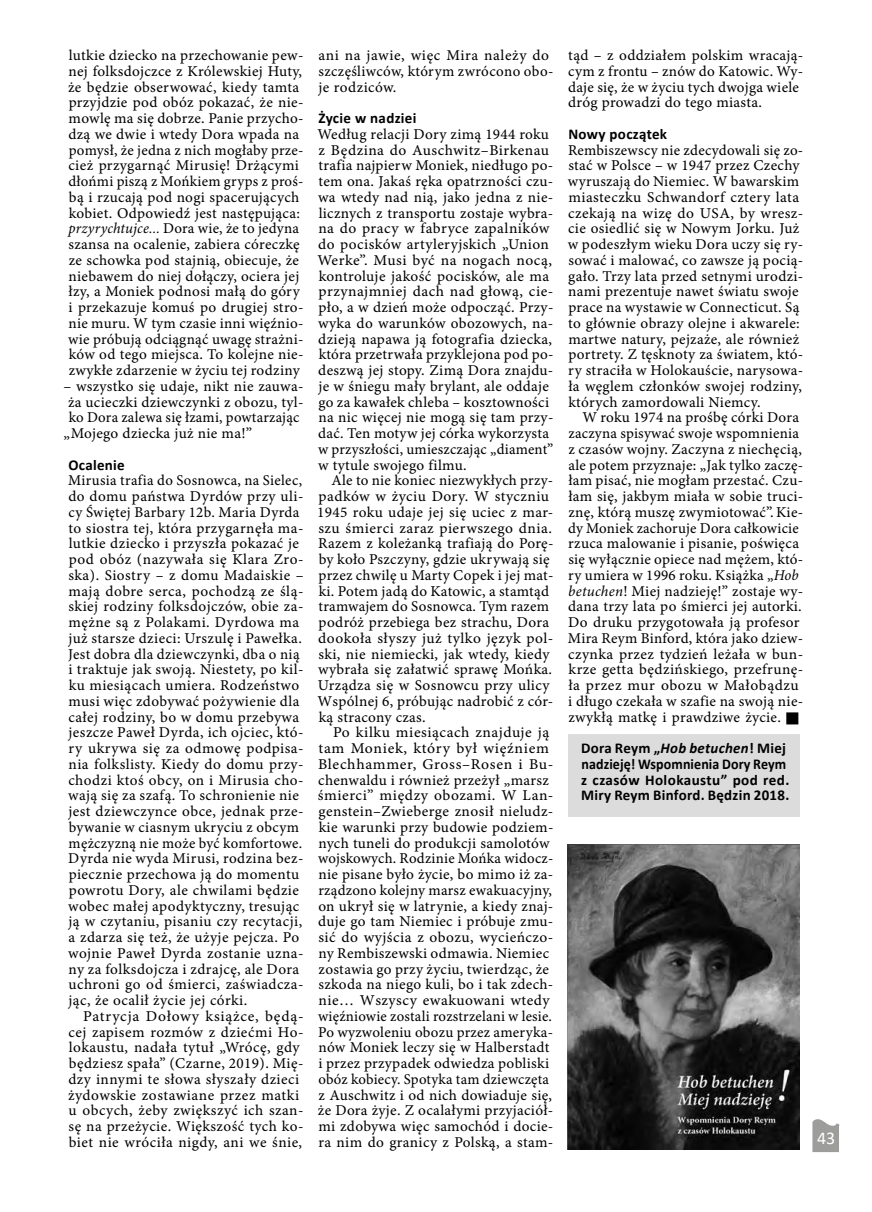
<style>
.page{position:relative;width:872px;height:1212px;background:#fff}
.page>*{position:absolute;margin:0;border:0;box-sizing:border-box;transform-origin:0 0}
.t1{font:18px "Calibri";color:#fff}
.t2{font:15px/15.8px "Minion Pro Capt";letter-spacing:.02em;color:#000}
.t3{font:700 15px/15.8px "Calibri";letter-spacing:.02em;color:#000}
.s1{font-family:"Minion Pro";font-style:italic}
.s2{font-style:italic}
</style>
<div class="page">
<svg style="left:812px;top:1119px;width:27px;height:33px"></svg>
<div style="left:568px;top:733px;width:231px;height:83px;background:#dcdcdc"></div>
<img style="left:568px;top:844px;width:231px;height:305px">
<p class="t2" style="left:68px;top:47px;width:237px">lutkie dziecko na przechowanie pew&shy;nej folksdojczce z Królewskiej Huty, że będzie obserwować, kiedy tamta przyjdzie pod obóz pokazać, że nie&shy;mowlę ma się dobrze. Panie przycho&shy;dzą we dwie i wtedy Dora wpada na pomysł, że jedna z nich mogłaby prze&shy;cież przygarnąć Mirusię! Drżącymi dłońmi piszą z Mońkiem gryps z proś&shy;bą i rzucają pod nogi spacerujących kobiet. Odpowiedź jest następująca: <span class="s1">przyrychtujce...</span> Dora wie, że to jedyna szansa na ocalenie, zabiera córeczkę ze schowka pod stajnią, obiecuje, że niebawem do niej dołączy, ociera jej łzy, a Moniek podnosi małą do góry i przekazuje komuś po drugiej stro&shy;nie muru. W tym czasie inni więźnio&shy;wie próbują odciągnąć uwagę strażni&shy;ków od tego miejsca. To kolejne nie&shy;zwykłe zdarzenie w życiu tej rodziny</p>
<p class="t2" style="left:63px;top:378px;width:242px">– wszystko się udaje, nikt nie zauwa-</p>
<p class="t2" style="left:68px;top:394px;width:237px">ża ucieczki dziewczynki z obozu, tyl-</p>
<p class="t2" style="left:69px;top:410px;width:232px">ko Dora zalewa się łzami, powtarzając</p>
<p class="t2" style="left:63px;top:425px;width:190px">„Mojego dziecka już nie ma!”</p>
<p class="t3" style="left:68px;top:456px;width:58px">Ocalenie</p>
<p class="t2" style="left:68px;top:473px;width:237px">Mirusia trafia do Sosnowca, na Sielec, do domu państwa Dyrdów przy uli&shy;cy Świętej Barbary 12b. Maria Dyrda to siostra tej, która przygarnęła ma&shy;lutkie dziecko i przyszła pokazać je pod obóz (nazywała się Klara Zro&shy;ska). Siostry – z domu Madaiskie – mają dobre serca, pochodzą ze ślą&shy;skiej rodziny folksdojczów, obie za&shy;mężne są z Polakami. Dyrdowa ma już starsze dzieci: Urszulę i Pawełka.<br>Jest dobra dla dziewczynki, dba o nią i traktuje jak swoją. Niestety, po kil&shy;ku miesiącach umiera. Rodzeństwo musi więc zdobywać pożywienie dla całej rodziny, bo w domu przebywa jeszcze Paweł Dyrda, ich ojciec, któ&shy;ry ukrywa się za odmowę podpisa&shy;nia folkslisty. Kiedy do domu przy&shy;chodzi ktoś obcy, on i Mirusia cho&shy;wają się za szafą. To schronienie nie jest dziewczynce obce, jednak prze&shy;bywanie w ciasnym ukryciu z obcym mężczyzną nie może być komfortowe.<br>Dyrda nie wyda Mirusi, rodzina bez&shy;piecznie przechowa ją do momentu powrotu Dory, ale chwilami będzie wobec małej apodyktyczny, tresując ją w czytaniu, pisaniu czy recytacji, a zdarza się też, że użyje pejcza. Po wojnie Paweł Dyrda zostanie uzna&shy;ny za folksdojcza i zdrajcę, ale Dora uchroni go od śmierci, zaświadcza&shy;jąc, że ocalił życie jej córki.</p>
<p class="t2" style="left:68px;top:1008px;width:237px;text-indent:15px">Patrycja Dołowy książce, będą&shy;cej zapisem rozmów z dziećmi Ho&shy;lokaustu, nadała tytuł „Wrócę, gdy będziesz spała” (Czarne, 2019). Mię&shy;dzy innymi te słowa słyszały dzieci żydowskie zostawiane przez matki u obcych, żeby zwiększyć ich szan&shy;sę na przeżycie. Większość tych ko&shy;biet nie wróciła nigdy, ani we śnie,</p>
<p class="t2" style="left:318px;top:47px;width:236px">ani na jawie, więc Mira należy do szczęśliwców, którym zwrócono obo&shy;je rodziców.</p>
<p class="t3" style="left:318px;top:110px;width:99px">Życie w nadziei</p>
<p class="t2" style="left:317px;top:126px;width:237px">Według relacji Dory zimą 1944 roku z Będzina do Auschwitz–Birkenau trafia najpierw Moniek, niedługo po&shy;tem ona. Jakaś ręka opatrzności czu&shy;wa wtedy nad nią, jako jedna z nie&shy;licznych z transportu zostaje wybra&shy;na do pracy w fabryce zapalników do pocisków artyleryjskich „Union Werke”. Musi być na nogach nocą, kontroluje jakość pocisków, ale ma przynajmniej dach nad głową, cie&shy;pło, a w dzień może odpocząć. Przy&shy;wyka do warunków obozowych, na&shy;dzieją napawa ją fotografia dziecka, która przetrwała przyklejona pod po&shy;deszwą jej stopy. Zimą Dora znajdu&shy;je w śniegu mały brylant, ale oddaje go za kawałek chleba – kosztowności na nic więcej nie mogą się tam przy&shy;dać. Ten motyw jej córka wykorzysta w przyszłości, umieszczając „diament” w tytule swojego filmu.</p>
<p class="t2" style="left:317px;top:473px;width:238px;text-indent:14px">Ale to nie koniec niezwykłych przy&shy;padków w życiu Dory. W styczniu 1945 roku udaje jej się uciec z mar&shy;szu śmierci zaraz pierwszego dnia.<br>Razem z koleżanką trafiają do Porę&shy;by koło Pszczyny, gdzie ukrywają się przez chwilę u Marty Copek i jej mat&shy;ki. Potem jadą do Katowic, a stamtąd tramwajem do Sosnowca. Tym razem podróż przebiega bez strachu, Dora dookoła słyszy już tylko język pol&shy;ski, nie niemiecki, jak wtedy, kiedy wybrała się załatwić sprawę Mońka.<br>Urządza się w Sosnowcu przy ulicy Wspólnej 6, próbując nadrobić z cór&shy;ką stracony czas.</p>
<p class="t2" style="left:318px;top:725px;width:237px;text-indent:15px">Po kilku miesiącach znajduje ją tam Moniek, który był więźniem Blechhammer, Gross–Rosen i Bu&shy;chenwaldu i również przeżył „marsz śmierci” między obozami. W Lan&shy;genstein–Zwieberge znosił nieludz&shy;kie warunki przy budowie podziem&shy;nych tuneli do produkcji samolotów wojskowych. Rodzinie Mońka widocz&shy;nie pisane było życie, bo mimo iż za&shy;rządzono kolejny marsz ewakuacyjny, on ukrył się w latrynie, a kiedy znaj&shy;duje go tam Niemiec i próbuje zmu&shy;sić do wyjścia z obozu, wycieńczo&shy;ny Rembiszewski odmawia. Niemiec zostawia go przy życiu, twierdząc, że szkoda na niego kuli, bo i tak zdech&shy;nie… Wszyscy ewakuowani wtedy więźniowie zostali rozstrzelani w lesie.<br>Po wyzwoleniu obozu przez ameryka&shy;nów Moniek leczy się w Halberstadt i przez przypadek odwiedza pobliski obóz kobiecy. Spotyka tam dziewczęta z Auschwitz i od nich dowiaduje się, że Dora żyje. Z ocalałymi przyjaciół&shy;mi zdobywa więc samochód i docie&shy;ra nim do granicy z Polską, a stam-</p>
<p class="t2" style="left:568px;top:47px;width:237px">tąd – z oddziałem polskim wracają&shy;cym z frontu – znów do Katowic. Wy&shy;daje się, że w życiu tych dwojga wiele dróg prowadzi do tego miasta.</p>
<p class="t3" style="left:568px;top:126px;width:100px">Nowy początek</p>
<p class="t2" style="left:568px;top:142px;width:237px">Rembiszewscy nie zdecydowali się zo&shy;stać w Polsce – w 1947 przez Czechy wyruszają do Niemiec. W bawarskim miasteczku Schwandorf cztery lata czekają na wizę do USA, by wresz&shy;cie osiedlić się w Nowym Jorku. Już w podeszłym wieku Dora uczy się ry&shy;sować i malować, co zawsze ją pocią&shy;gało. Trzy lata przed setnymi urodzi&shy;nami prezentuje nawet światu swoje prace na wystawie w Connecticut. Są to głównie obrazy olejne i akwarele: martwe natury, pejzaże, ale również portrety. Z tęsknoty za światem, któ&shy;ry straciła w Holokauście, narysowa&shy;ła węglem członków swojej rodziny, których zamordowali Niemcy.</p>
<p class="t2" style="left:568px;top:410px;width:237px;text-indent:14px">W roku 1974 na prośbę córki Dora zaczyna spisywać swoje wspomnienia z czasów wojny. Zaczyna z niechęcią, ale potem przyznaje: „Jak tylko zaczę&shy;łam pisać, nie mogłam przestać. Czu&shy;łam się, jakbym miała w sobie truci&shy;znę, którą muszę zwymiotować”.Kie&shy;dy Moniek zachoruje Dora całkowicie rzuca malowanie i pisanie, poświęca się wyłącznie opiece nad mężem, któ&shy;ry umiera w 1996 roku. Książka „<span class="s1">Hob betuchen</span>! Miej nadzieję!” zostaje wy&shy;dana trzy lata po śmierci jej autorki.<br>Do druku przygotowała ją profesor Mira Reym Binford, która jako dziew&shy;czynka przez tydzień leżała w bun&shy;krze getta będzińskiego, przefrunę&shy;ła przez mur obozu w Małobądzu i długo czekała w szafie na swoją nie&shy;zwykłą matkę i prawdziwe życie.</p>
<p class="t3" style="left:581px;top:740px;width:210px">Dora Reym „<span class="s2">Hob betuchen</span>! Miej nadzieję! Wspomnienia Dory Reym z czasów Holokaustu” pod red.<br>Miry Reym Binford. Będzin 2018.</p>
<p class="t1" style="left:817px;top:1125px;width:20px">43</p>
</div>
